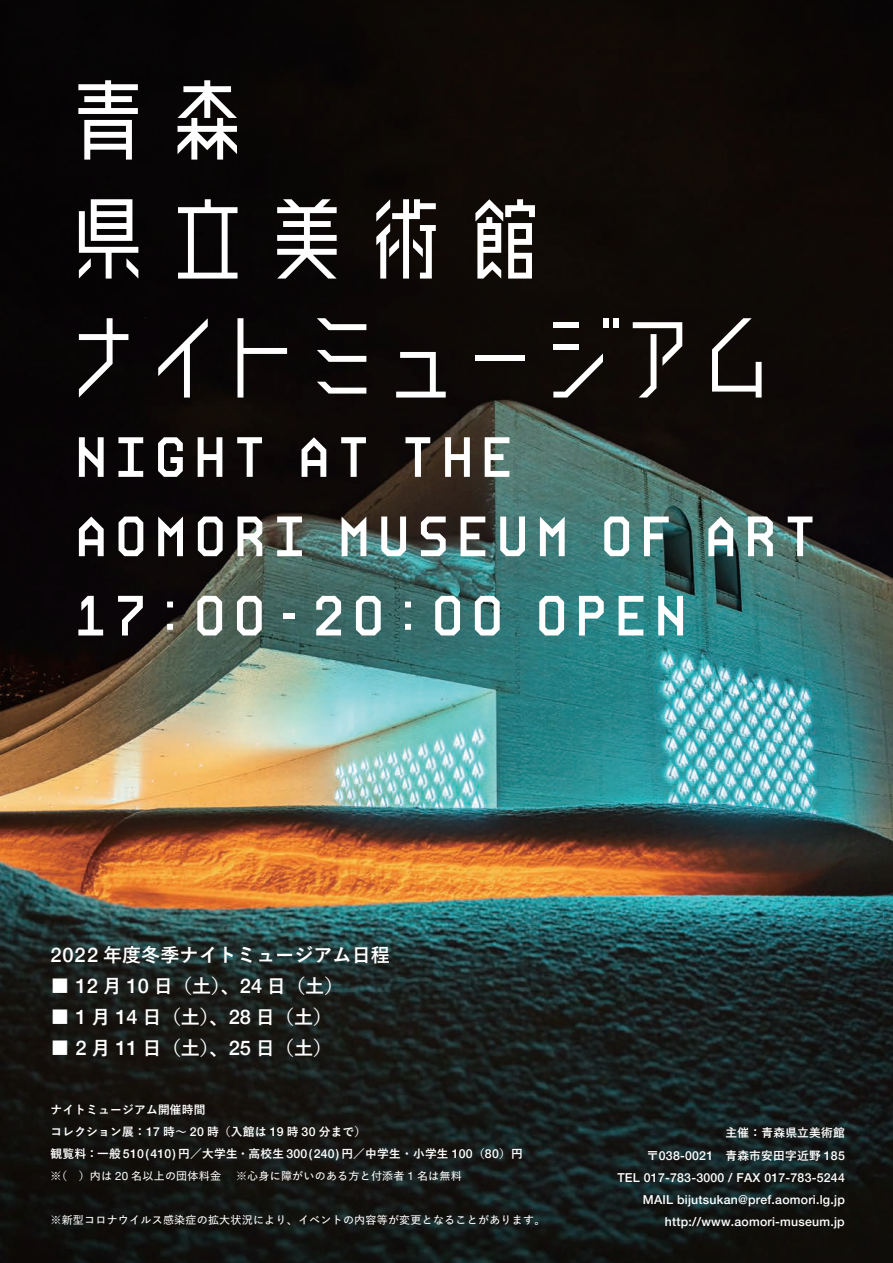
<style>
.page{position:relative;width:893px;height:1263px;background:#fff}
.page>*{position:absolute;margin:0;border:0;box-sizing:border-box;transform-origin:0 0}
.t1{font:19.2px "Yu Gothic Std B";color:#fff}
.t2{font:500 12.3px/22px "Helvetica Neue";letter-spacing:.02em;color:#fff;text-align:right}
.t3{font:11.7px/22px "Yu Gothic Std B";letter-spacing:.02em;color:#fff}
.t4{font:11.1px "Yu Gothic Std D";letter-spacing:.02em;color:#fff}
.s1{font-family:"Helvetica Neue";font-weight:500;font-size:20.1px}
.s2{font-family:"Helvetica Neue";font-weight:500;font-size:12.3px}
.s3{font-family:"Helvetica Neue";font-size:11.55px}
.s4{font-family:"Yu Gothic Std B";font-weight:400;font-size:11.7px}
</style>
<div class="page">
<img style="left:0;top:0;width:893px;height:1263px">
<svg style="left:78px;top:596px;width:25px;height:39px"></svg>
<svg style="left:118px;top:596px;width:25px;height:39px"></svg>
<svg style="left:167px;top:601px;width:6px;height:29px"></svg>
<svg style="left:197px;top:596px;width:25px;height:39px"></svg>
<svg style="left:237px;top:596px;width:25px;height:39px"></svg>
<div style="left:283px;top:613px;width:12px;height:6px;background:#fff"></div>
<svg style="left:316px;top:596px;width:25px;height:39px"></svg>
<svg style="left:356px;top:596px;width:25px;height:39px"></svg>
<svg style="left:405px;top:601px;width:6px;height:29px"></svg>
<svg style="left:435px;top:596px;width:25px;height:39px"></svg>
<svg style="left:475px;top:596px;width:25px;height:39px"></svg>
<svg style="left:539px;top:596px;width:25px;height:39px"></svg>
<svg style="left:579px;top:596px;width:25px;height:39px"></svg>
<svg style="left:619px;top:596px;width:24px;height:39px"></svg>
<svg style="left:658px;top:596px;width:25px;height:39px"></svg>
<svg style="left:79px;top:516px;width:25px;height:40px"></svg>
<svg style="left:119px;top:516px;width:24px;height:40px"></svg>
<svg style="left:158px;top:516px;width:25px;height:40px"></svg>
<svg style="left:198px;top:516px;width:25px;height:40px"></svg>
<svg style="left:237px;top:516px;width:25px;height:40px"></svg>
<svg style="left:277px;top:516px;width:25px;height:40px"></svg>
<svg style="left:342px;top:516px;width:24px;height:40px"></svg>
<svg style="left:500px;top:516px;width:25px;height:40px"></svg>
<svg style="left:421px;top:516px;width:25px;height:40px"></svg>
<svg style="left:461px;top:516px;width:24px;height:40px"></svg>
<svg style="left:381px;top:516px;width:25px;height:40px"></svg>
<svg style="left:540px;top:516px;width:25px;height:40px"></svg>
<svg style="left:604px;top:516px;width:25px;height:40px"></svg>
<svg style="left:644px;top:516px;width:25px;height:40px"></svg>
<svg style="left:708px;top:516px;width:25px;height:40px"></svg>
<svg style="left:748px;top:516px;width:25px;height:40px"></svg>
<svg style="left:788px;top:516px;width:24px;height:40px"></svg>
<svg style="left:79px;top:437px;width:25px;height:40px"></svg>
<svg style="left:118px;top:437px;width:25px;height:40px"></svg>
<svg style="left:158px;top:437px;width:25px;height:40px"></svg>
<svg style="left:198px;top:437px;width:24px;height:40px"></svg>
<svg style="left:237px;top:437px;width:25px;height:40px"></svg>
<svg style="left:302px;top:437px;width:24px;height:40px"></svg>
<svg style="left:341px;top:437px;width:25px;height:40px"></svg>
<svg style="left:405px;top:437px;width:25px;height:40px"></svg>
<svg style="left:445px;top:437px;width:25px;height:40px"></svg>
<svg style="left:485px;top:437px;width:24px;height:40px"></svg>
<svg style="left:317px;top:318px;width:49px;height:12px"></svg>
<svg style="left:317px;top:350px;width:49px;height:12px"></svg>
<svg style="left:317px;top:382px;width:49px;height:12px"></svg>
<svg style="left:396px;top:352px;width:50px;height:45px"></svg>
<div style="left:475px;top:355px;width:50px;height:6px;background:#fff"></div>
<div style="left:553px;top:344px;width:26px;height:6px;background:#fff"></div>
<div style="left:553px;top:322px;width:26px;height:6px;background:#fff"></div>
<svg style="left:553px;top:353px;width:50px;height:44px;background:#383431"></svg>
<div style="left:613px;top:318px;width:6px;height:10px;background:#fff"></div>
<div style="left:603px;top:318px;width:6px;height:10px;background:#fff"></div>
<svg style="left:633px;top:322px;width:49px;height:75px"></svg>
<svg style="left:712px;top:318px;width:50px;height:79px"></svg>
<svg style="left:79px;top:318px;width:49px;height:79px"></svg>
<svg style="left:158px;top:318px;width:50px;height:79px;background:#353232"></svg>
<svg style="left:237px;top:318px;width:50px;height:79px"></svg>
<svg style="left:84px;top:120px;width:48px;height:40px"></svg>
<svg style="left:78px;top:80px;width:60px;height:34px"></svg>
<svg style="left:178px;top:80px;width:59px;height:80px"></svg>
<svg style="left:79px;top:199px;width:59px;height:80px"></svg>
<svg style="left:178px;top:199px;width:59px;height:80px"></svg>
<svg style="left:277px;top:199px;width:60px;height:80px"></svg>
<svg style="left:376px;top:199px;width:60px;height:80px"></svg>
<svg style="left:475px;top:199px;width:60px;height:80px"></svg>
<h1 class="t1" style="left:50px;top:941px;width:341px"><span class="s1">2022</span> 年度冬季ナイトミュージアム日程</h1>
<h1 class="t1" style="left:50px;top:971px;width:295px">■ <span class="s1">12</span> 月 <span class="s1">10</span> 日（土）、<span class="s1">24</span> 日（土）</h1>
<h1 class="t1" style="left:50px;top:1002px;width:283px">■ <span class="s1">1</span> 月 <span class="s1">14</span> 日（土）、<span class="s1">28</span> 日（土）</h1>
<h1 class="t1" style="left:50px;top:1033px;width:283px">■ <span class="s1">2</span> 月 <span class="s1">11</span> 日（土）、<span class="s1">25</span> 日（土）</h1>
<p class="t3" style="left:50px;top:1098px;width:474px">ナイトミュージアム開催時間<br>コレクション展：<span class="s2">17</span> 時～ <span class="s2">20</span> 時（入館は <span class="s2">19</span> 時 <span class="s2">30</span> 分まで）<br>観覧料：一般 <span class="s2">510(410)</span> 円／大学生・高校生 <span class="s2">300(240)</span> 円／中学生・小学生 <span class="s2">100</span>（<span class="s2">80</span>）円</p>
<p class="t4" style="left:50px;top:1168px;width:413px">※（　）内は <span class="s3">20</span> 名以上の団体料金　※心身に障がいのある方と付添者 <span class="s3">1</span> 名は無料</p>
<p class="t4" style="left:50px;top:1212px;width:496px">※新型コロナウイルス感染症の拡大状況により、イベントの内容等が変更となることがあります。</p>
<p class="t3" style="left:726px;top:1122px;width:121px">主催：青森県立美術館</p>
<p class="t2" style="left:617px;top:1143px;width:229px"><span class="s4">〒</span>038-0021<span class="s4">　青森市安田字近野</span> 185<br>TEL 017-783-3000 / FAX 017-783-5244<br>MAIL bijutsukan@pref.aomori.lg.jp http://www.aomori-museum.jp</p>
</div>
